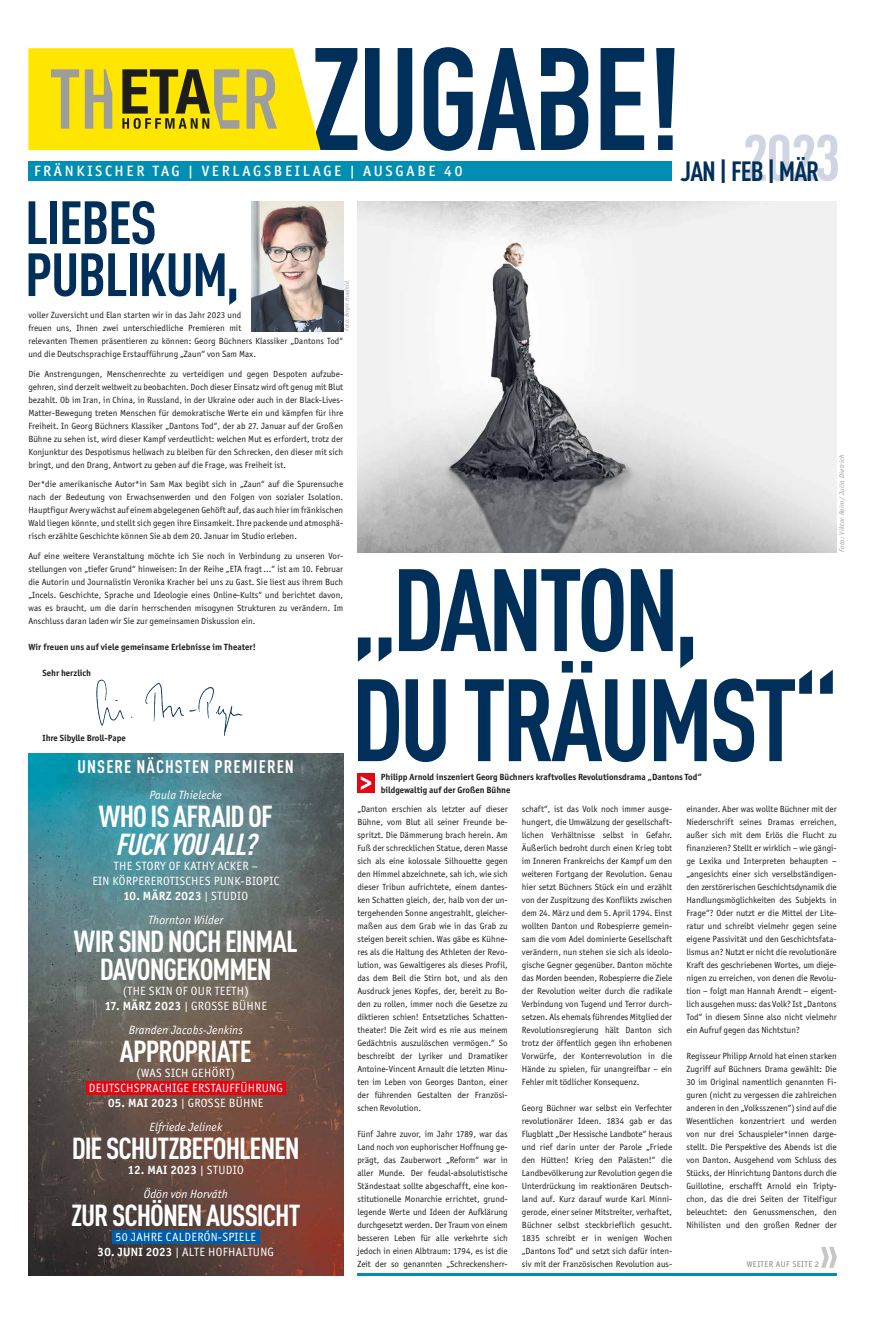
<style>
.page{position:relative;width:885px;height:1324px;background:#fff}
.page>*{position:absolute;margin:0;border:0;box-sizing:border-box;transform-origin:0 0}
.t1{font:700 condensed 115px "DIN Pro";letter-spacing:-.035em;color:#002f5a;scale:.96 1}
.t2{font:700 condensed 60px/52px "DIN Pro";letter-spacing:-.025em;color:#002f5a}
.t3{font:700 condensed 30px/28px "DIN Pro";letter-spacing:-.035em;color:#fff;text-align:center}
.t4{font:italic 700 condensed 30px "DIN Pro";color:#fff}
.t5{font:700 condensed 27.5px "DIN Pro";letter-spacing:-.035em;color:#002f5a}
.t6{font:700 condensed 18px "DIN Pro";letter-spacing:.06em;color:#fff}
.t7{font:500 15px "Officina Sans ITC Std";letter-spacing:.18em;color:#fff}
.t8{font:12px/15px "Officina Sans ITC Std";letter-spacing:.025em;color:#fff;text-align:center}
.t9{font:italic 12px/24px "Officina Sans ITC Std";letter-spacing:.01em;color:#fff;text-align:center}
.t10{font:9px/13px "Officina Sans ITC Std";letter-spacing:.005em;color:#1d1d1b;text-align:justify}
.t11{font:700 9px/13px "Officina Sans ITC Std";color:#1d1d1b}
.t12{font:8.5px "Officina Sans ITC Std";letter-spacing:.05em;color:#878787}
.t13{font:italic 7px "Officina Sans ITC Std";letter-spacing:.05em;color:#9d9d9c}
.t14{font:italic 6px "Officina Sans ITC Std";letter-spacing:.05em;color:#9d9d9c}
.s1{font-weight:700;font-style:normal}
.s2{font-style:normal}
.s3{font-weight:700}
</style>
<div class="page">
<svg style="left:745px;top:134px;width:92px;height:47px"></svg>
<svg style="left:28px;top:47px;width:646px;height:104px"></svg>
<div style="left:28px;top:161px;width:644px;height:20px;background:#008eb3"></div>
<img style="left:96px;top:679px;width:147px;height:57px">
<img style="left:252px;top:201px;width:91px;height:130px">
<img style="left:357px;top:201px;width:479px;height:351px">
<svg style="left:821px;top:1247px;width:15px;height:21px"></svg>
<div style="left:357px;top:773px;width:18px;height:20px;background:#e30613"></div>
<svg style="left:361px;top:776px;width:10px;height:14px"></svg>
<hr style="left:357px;top:1273px;width:479px;height:3px;background:#008eb3">
<img style="left:28px;top:753px;width:315px;height:523px">
<div style="left:86px;top:1081px;width:199px;height:14px;background:#e30613"></div>
<div style="left:112px;top:1230px;width:147px;height:14px;background:#005da9"></div>
<h3 class="t5" style="left:680px;top:151px;width:140px">JAN | FEB | MÄR</h3>
<h3 class="t7" style="left:34px;top:162px;width:430px">FRÄNKISCHER TAG | VERLAGSBEILAGE | AUSGABE 40</h3>
<h2 class="t2" style="left:25px;top:192px;width:215px">LIEBES<br>PUBLIKUM,</h2>
<p class="t10" style="left:28px;top:309px;width:316px;text-align:left">voller Zuversicht und Elan starten wir in das Jahr 2023 und<br>freuen uns, Ihnen zwei unterschiedliche Premieren mit<br>relevanten Themen präsentieren zu können: Georg Büchners Klassiker „Dantons Tod“ und die Deutschsprachige Erstaufführung „Zaun“ von Sam Max.</p>
<p class="t10" style="left:28px;top:367px;width:316px;text-align:left">Die Anstrengungen, Menschenrechte zu verteidigen und gegen Despoten aufzube&shy;gehren, sind derzeit weltweit zu beobachten. Doch dieser Einsatz wird oft genug mit Blut bezahlt. Ob im Iran, in China, in Russland, in der Ukraine oder auch in der Black-Lives-- Matter-Bewegung treten Menschen für demokratische Werte ein und kämpfen für ihre Freiheit. In Georg Büchners Klassiker „Dantons Tod“, der ab 27. Januar auf der Großen Bühne zu sehen ist, wird dieser Kampf verdeutlicht: welchen Mut es erfordert, trotz der Konjunktur des Despotismus hellwach zu bleiben für den Schrecken, den dieser mit sich bringt, und den Drang, Antwort zu geben auf die Frage, was Freiheit ist.</p>
<p class="t10" style="left:28px;top:477px;width:316px">Der*die amerikanische Autor*in Sam Max begibt sich in „Zaun“ auf die Spurensuche nach der Bedeutung von Erwachsenwerden und den Folgen von sozialer Isolation.<br>Hauptfigur Avery wächst auf einem abgelegenen Gehöft auf, das auch hier im fränkischen Wald liegen könnte, und stellt sich gegen ihre Einsamkeit. Ihre packende und atmosphä&shy;risch erzählte Geschichte können Sie ab dem 20. Januar im Studio erleben.</p>
<p class="t10" style="left:28px;top:549px;width:316px">Auf eine weitere Veranstaltung möchte ich Sie noch in Verbindung zu unseren Vor&shy;stellungen von „tiefer Grund“ hinweisen: In der Reihe „ETA fragt …“ ist am 10. Februar die Autorin und Journalistin Veronika Kracher bei uns zu Gast. Sie liest aus ihrem Buch „Incels. Geschichte, Sprache und Ideologie eines Online-Kults“ und berichtet davon, was es braucht, um die darin herrschenden misogynen Strukturen zu verändern. Im Anschluss daran laden wir Sie zur gemeinsamen Diskussion ein.</p>
<p class="t11" style="left:28px;top:640px;width:229px">Wir freuen uns auf viele gemeinsame Erlebnisse im Theater!</p>
<p class="t11" style="left:43px;top:666px;width:50px">Sehr herzlich</p>
<p class="t14" style="left:343px;top:331px;width:52px;rotate:-90deg">Foto: Birgit Hupfeld</p>
<p class="t13" style="left:837px;top:552px;width:99px;rotate:-90deg">Foto: Viktor Reim / Julia Dietrich</p>
<h1 class="t1" style="left:352px;top:526px;width:361px">„DANTON,</h1>
<h1 class="t1" style="left:351px;top:636px;width:508px">DU TRÄUMST“</h1>
<p class="t11" style="left:43px;top:731px;width:85px">Ihre Sibylle Broll-Pape</p>
<h3 class="t6" style="left:78px;top:754px;width:218px">UNSERE NÄCHSTEN PREMIEREN</h3>
<p class="t11" style="left:381px;top:770px;width:322px">Philipp Arnold inszeniert Georg Büchners kraftvolles Revolutionsdrama „Dantons Tod“ bildgewaltig auf der Großen Bühne</p>
<p class="t10" style="left:357px;top:802px;width:152px">„Danton erschien als letzter auf dieser Bühne, vom Blut all seiner Freunde be&shy;spritzt. Die Dämmerung brach herein. Am Fuß der schrecklichen Statue, deren Masse sich als eine kolossale Silhouette gegen den Himmel abzeichnete, sah ich, wie sich dieser Tribun aufrichtete, einem dantes&shy;ken Schatten gleich, der, halb von der un&shy;tergehenden Sonne angestrahlt, gleicher&shy;maßen aus dem Grab wie in das Grab zu steigen bereit schien. Was gäbe es Kühne&shy;res als die Haltung des Athleten der Revo&shy;lution, was Gewaltigeres als dieses Profil, das dem Beil die Stirn bot, und als den Ausdruck jenes Kopfes, der, bereit zu Bo&shy;den zu rollen, immer noch die Gesetze zu diktieren schien! Entsetzliches Schatten&shy;theater! Die Zeit wird es nie aus meinem Gedächtnis auszulöschen vermögen.“ So beschreibt der Lyriker und Dramatiker Antoine-Vincent Arnault die letzten Minu&shy;ten im Leben von Georges Danton, einer der führenden Gestalten der Französi&shy;schen Revolution.</p>
<p class="t10" style="left:357px;top:1127px;width:152px">Fünf Jahre zuvor, im Jahr 1789, war das Land noch von euphorischer Hoffnung ge&shy;prägt, das Zauberwort „Reform“ war in aller Munde. Der feudal-absolutistische Ständestaat sollte abgeschafft, eine kon&shy;stitutionelle Monarchie errichtet, grund&shy;legende Werte und Ideen der Aufklärung durchgesetzt werden. Der Traum von einem besseren Leben für alle verkehrte sich jedoch in einen Albtraum: 1794, es ist die Zeit der so genannten „Schreckensherr-</p>
<h3 class="t9" style="left:150px;top:783px;width:74px">Paula Thielecke</h3>
<h3 class="t3" style="left:99px;top:800px;width:175px">WHO IS AFRAID OF</h3>
<h3 class="t4" style="left:115px;top:822px;width:150px">FUCKYOUALL?</h3>
<h3 class="t8" style="left:92px;top:858px;width:188px">THE STORY OF KATHY ACKER –<br>EIN KÖRPEREROTISCHES PUNK-BIOPIC</h3>
<h3 class="t9" style="left:123px;top:884px;width:126px"><span class="s1">10. MÄRZ 2023</span> <span class="s2">| STUDIO<br></span>Thornton Wilder</h3>
<h3 class="t3" style="left:74px;top:925px;width:225px">WIR SIND NOCH EINMAL<br>DAVONGEKOMMEN</h3>
<h3 class="t8" style="left:123px;top:983px;width:128px">(THE SKIN OF OUR TEETH)</h3>
<h3 class="t9" style="left:105px;top:994px;width:164px"><span class="s1">17. MÄRZ 2023</span> <span class="s2">| GROSSE BÜHNE<br></span>Branden Jacobs-Jenkins</h3>
<h3 class="t3" style="left:120px;top:1035px;width:133px">APPROPRIATE</h3>
<h3 class="t8" style="left:89px;top:1065px;width:195px">(WAS SICH GEHÖRT)<br>DEUTSCHSPRACHIGE ERSTAUFFÜHRUNG</h3>
<h3 class="t9" style="left:108px;top:1091px;width:157px"><span class="s1">05. MAI 2023</span> <span class="s2">| GROSSE BÜHNE<br></span>Elfriede Jelinek</h3>
<h3 class="t3" style="left:72px;top:1132px;width:230px">DIE SCHUTZBEFOHLENEN</h3>
<h3 class="t9" style="left:128px;top:1158px;width:117px"><span class="s1">12. MAI 2023</span> <span class="s2">| STUDIO<br></span>Ödön von Horváth</h3>
<h3 class="t3" style="left:71px;top:1199px;width:231px">ZUR SCHÖNEN AUSSICHT</h3>
<h3 class="t8" style="left:115px;top:1229px;width:142px">50 JAHRE CALDERÓN-SPIELE</h3>
<h3 class="t8" style="left:98px;top:1244px;width:178px"><span class="s3">30. JUNI 2023</span> | ALTE HOFHALTUNG</h3>
<p class="t10" style="left:686px;top:802px;width:152px">einander. Aber was wollte Büchner mit der Niederschrift seines Dramas erreichen, außer sich mit dem Erlös die Flucht zu finanzieren? Stellt er wirklich – wie gängi&shy;ge Lexika und Interpreten behaupten – „angesichts einer sich verselbständigen&shy;den zerstörerischen Geschichtsdynamik die Handlungsmöglichkeiten des Subjekts in Frage“? Oder nutzt er die Mittel der Lite&shy;ratur und schreibt vielmehr gegen seine eigene Passivität und den Geschichtsfata&shy;lismus an? Nutzt er nicht die revolutionäre Kraft des geschriebenen Wortes, um dieje&shy;nigen zu erreichen, von denen die Revolu&shy;tion – folgt man Hannah Arendt – eigent&shy;lich ausgehen muss: das Volk? Ist „Dantons Tod“ in diesem Sinne also nicht vielmehr ein Aufruf gegen das Nichtstun?</p>
<p class="t10" style="left:686px;top:1049px;width:152px">Regisseur Philipp Arnold hat einen starken Zugriff auf Büchners Drama gewählt: Die 30 im Original namentlich genannten Fi&shy;guren (nicht zu vergessen die zahlreichen anderen in den „Volksszenen“) sind auf die Wesentlichen konzentriert und werden von nur drei Schauspieler*innen darge&shy;stellt. Die Perspektive des Abends ist die von Danton. Ausgehend vom Schluss des Stücks, der Hinrichtung Dantons durch die Guillotine, erschafft Arnold ein Tripty&shy;chon, das die drei Seiten der Titelfigur beleuchtet: den Genussmenschen, den Nihilisten und den großen Redner der</p>
<p class="t12" style="left:746px;top:1259px;width:74px">WEITER AUF SEITE 2</p>
<p class="t10" style="left:522px;top:802px;width:152px">schaft“, ist das Volk noch immer ausge&shy;hungert, die Umwälzung der gesellschaft&shy;lichen Verhältnisse selbst in Gefahr.<br>Äußerlich bedroht durch einen Krieg tobt im Inneren Frankreichs der Kampf um den weiteren Fortgang der Revolution. Genau hier setzt Büchners Stück ein und erzählt von der Zuspitzung des Konflikts zwischen dem 24. März und dem 5. April 1794. Einst wollten Danton und Robespierre gemein&shy;sam die vom Adel dominierte Gesellschaft verändern, nun stehen sie sich als ideolo&shy;gische Gegner gegenüber. Danton möchte das Morden beenden, Robespierre die Ziele der Revolution weiter durch die radikale Verbindung von Tugend und Terror durch&shy;setzen. Als ehemals führendes Mitglied der Revolutionsregierung hält Danton sich trotz der öffentlich gegen ihn erhobenen Vorwürfe, der Konterrevolution in die Hände zu spielen, für unangreifbar – ein Fehler mit tödlicher Konsequenz.</p>
<p class="t10" style="left:522px;top:1101px;width:152px">Georg Büchner war selbst ein Verfechter revolutionärer Ideen. 1834 gab er das Flugblatt „Der Hessische Landbote“ heraus und rief darin unter der Parole „Friede den Hütten! Krieg den Palästen!“ die Landbevölkerung zur Revolution gegen die Unterdrückung im reaktionären Deutsch&shy;land auf. Kurz darauf wurde Karl Minni&shy;gerode, einer seiner Mitstreiter, verhaftet, Büchner selbst steckbrieflich gesucht.<br>1835 schreibt er in wenigen Wochen „Dantons Tod“ und setzt sich dafür inten&shy;siv mit der Französischen Revolution aus-</p>
</div>
